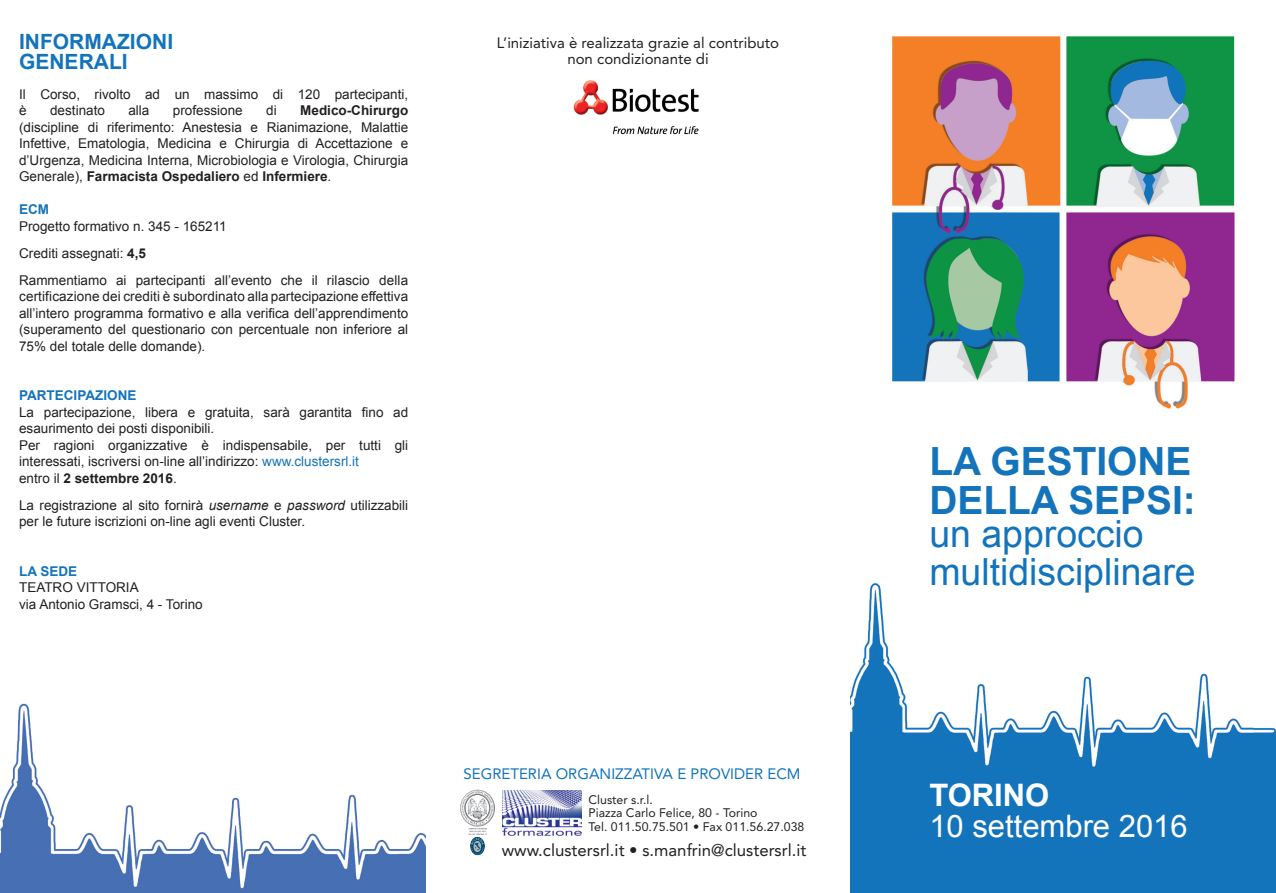
<style>
.page{position:relative;width:1276px;height:893px;background:#fff}
.page>*{position:absolute;margin:0;border:0;box-sizing:border-box;transform-origin:0 0}
.t1{font:700 38.85px "Arial";color:#1474bb}
.t2{font:37.5px "Arial";color:#1474bb}
.t3{font:31.05px "Arial";color:#fff}
.t4{font:700 31.05px "Arial";color:#fff}
.t5{font:700 21px "Arial";color:#1474bb}
.t6{font:16.8px "Avenir";color:#231f20}
.t7{font:15px "Avenir";color:#231f20}
.t8{font:15px "Avenir";color:#1474bb}
.t9{font:13.5px/16.5px "Arial";color:#231f20}
.t10{font:700 13.5px "Arial";color:#1474bb}
.t11{font:700 13.5px "Arial";color:#231f20}
.t12{font:12.3px "Avenir";color:#231f20}
.s1{font-weight:700}
.s2{color:#1474bb}
.s3{font-weight:400}
.s4{font-style:italic}
</style>
<div class="page">
<img style="left:503px;top:791px;width:78px;height:45px">
<img style="left:461px;top:790px;width:15px;height:13px">
<svg style="left:468px;top:828px;width:18px;height:7px"></svg>
<img style="left:573px;top:80px;width:126px;height:55px">
<img style="left:850px;top:36px;width:426px;height:857px">
<img style="left:0;top:703px;width:425px;height:190px">
<p class="t5" style="left:19px;top:30px;width:155px">INFORMAZIONI</p>
<p class="t5" style="left:19px;top:50px;width:110px">GENERALI</p>
<p class="t9" style="left:19px;top:86px;width:391px">Il Corso, rivolto ad un massimo di 120 partecipanti, è</p>
<p class="t9" style="left:19px;top:102px;width:391px;text-align:justify;text-indent:281px"><span class="s1">Medico-Chirurgo </span>(discipline di riferimento: Anestesia e Rianimazione, Malattie Infettive, Ematologia, Medicina e Chirurgia di Accettazione e d’Urgenza, Medicina Interna, Microbiologia e Virologia, Chirurgia Generale), <span class="s1">Farmacista Ospedaliero</span> ed <span class="s1">Infermiere</span>.</p>
<p class="t10" style="left:19px;top:202px;width:31px">ECM</p>
<p class="t9" style="left:19px;top:218px;width:209px">Progetto formativo n. 345 - 165211</p>
<p class="t9" style="left:19px;top:245px;width:128px">Crediti assegnati: <span class="s1">4,5</span></p>
<p class="t9" style="left:19px;top:272px;width:391px;text-align:justify">Rammentiamo ai partecipanti all’evento che il rilascio della certificazione dei crediti è subordinato alla partecipazione effettiva all’intero programma formativo e alla verifica dell’apprendimento (superamento del questionario con percentuale non inferiore al 75% del totale delle domande).</p>
<p class="t10" style="left:19px;top:388px;width:119px">PARTECIPAZIONE</p>
<p class="t9" style="left:19px;top:404px;width:391px">La partecipazione, libera e gratuita, sarà garantita fino ad esaurimento dei posti disponibili.</p>
<p class="t9" style="left:19px;top:437px;width:391px">Per ragioni organizzative è indispensabile, per tutti gli interessati, iscriversi on-line all’indirizzo: <span class="s2">www.clustersrl.it</span></p>
<p class="t11" style="left:19px;top:470px;width:159px"><span class="s3">entro il</span> 2 settembre 2016<span class="s3">.</span></p>
<p class="t9" style="left:19px;top:497px;width:391px">La registrazione al sito fornirà <span class="s4">username</span> e <span class="s4">password</span> utilizzabili per le future iscrizioni on-line agli eventi Cluster.</p>
<p class="t10" style="left:19px;top:563px;width:60px">LA SEDE</p>
<p class="t9" style="left:19px;top:579px;width:121px">TEATRO VITTORIA</p>
<p class="t9" style="left:19px;top:596px;width:185px">via Antonio Gramsci, 4 - Torino</p>
<p class="t9" style="left:50px;top:102px;width:56px">destinato</p>
<p class="t9" style="left:128px;top:102px;width:23px">alla</p>
<p class="t9" style="left:173px;top:102px;width:71px">professione</p>
<p class="t9" style="left:266px;top:102px;width:12px">di</p>
<p class="t7" style="left:497px;top:34px;width:284px">L’iniziativa è realizzata grazie al contributo</p>
<p class="t7" style="left:567px;top:50px;width:143px">non condizionante di</p>
<p class="t8" style="left:463px;top:765px;width:338px">SEGRETERIA ORGANIZZATIVA E PROVIDER ECM</p>
<p class="t12" style="left:588px;top:792px;width:66px">Cluster s.r.l.</p>
<p class="t12" style="left:588px;top:806px;width:171px">Piazza Carlo Felice, 80 - Torino</p>
<p class="t12" style="left:588px;top:820px;width:217px">Tel. 011.50.75.501 • Fax 011.56.27.038</p>
<p class="t6" style="left:502px;top:841px;width:306px">www.clustersrl.it • s.manfrin@clustersrl.it</p>
<p class="t1" style="left:929px;top:439px;width:264px">LA GESTIONE</p>
<p class="t1" style="left:929px;top:478px;width:268px">DELLA SEPSI:</p>
<p class="t2" style="left:929px;top:513px;width:216px">un approccio</p>
<p class="t2" style="left:929px;top:550px;width:268px">multidisciplinare</p>
<p class="t4" style="left:929px;top:777px;width:121px">TORINO</p>
<p class="t3" style="left:929px;top:809px;width:260px">10 settembre 2016</p>
</div>
